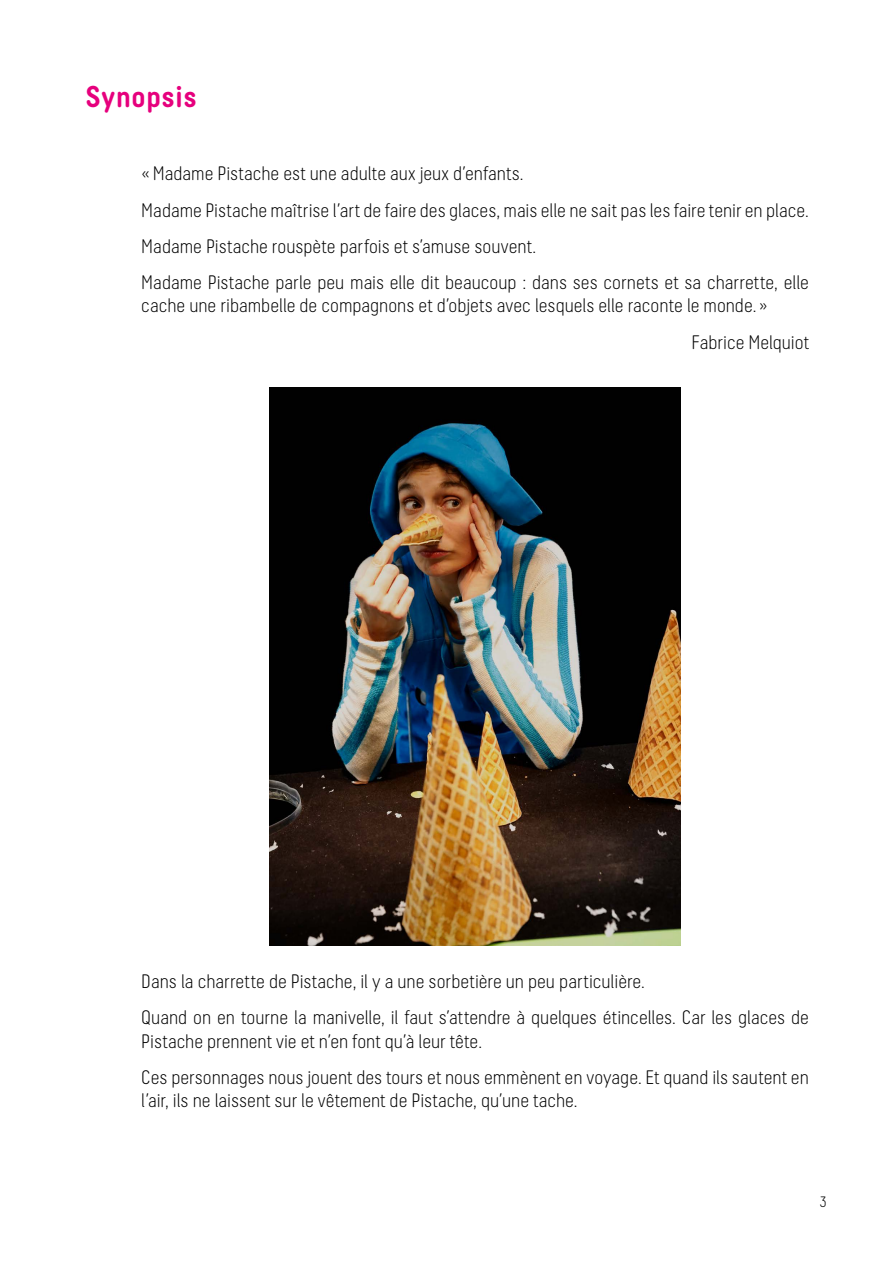
<style>
.page{position:relative;width:893px;height:1263px;background:#fff}
.page>*{position:absolute;margin:0;border:0;box-sizing:border-box;transform-origin:0 0}
.t1{font:700 30px "Decima Round A";color:#e6007d}
.t2{font:19.5px/36.2px "Decima Round A Light";color:#000}
.t3{font:15px "Decima Round A Light";color:#000}
</style>
<div class="page">
<img style="left:270px;top:387px;width:410px;height:559px">
<h1 class="t1" style="left:85px;top:79px;width:113px">Synopsis</h1>
<p class="t2" style="left:141px;top:156px;width:669px">«Madame Pistache est une adulte aux jeux d’enfants.<br>Madame Pistache maîtrise l’art de faire des glaces, mais elle ne sait pas les faire tenir en place.<br>Madame Pistache rouspète parfois et s’amuse souvent.<br>Madame Pistache parle peu mais elle dit beaucoup : dans ses cornets et sa charrette, elle</p>
<p class="t2" style="left:691px;top:287px;width:119px;text-indent:-550px">cache une ribambelle de compagnons et d’objets avec lesquels elle raconte le monde. »<br>Fabrice Melquiot</p>
<p class="t2" style="left:141px;top:963px;width:669px">Dans la charrette de Pistache, il y a une sorbetière un peu particulière.<br>Quand on en tourne la manivelle, il faut s’attendre à quelques étincelles. Car les glaces de</p>
<p class="t2" style="left:141px;top:1023px;width:669px">Pistache prennent vie et n’en font qu’à leur tête.<br>Ces personnages nous jouent des tours et nous emmènent en voyage. Et quand ils sautent en</p>
<p class="t2" style="left:141px;top:1082px;width:438px">l’air, ils ne laissent sur le vêtement de Pistache, qu’une tache.</p>
<p class="t3" style="left:819px;top:1194px;width:9px">3</p>
</div>
